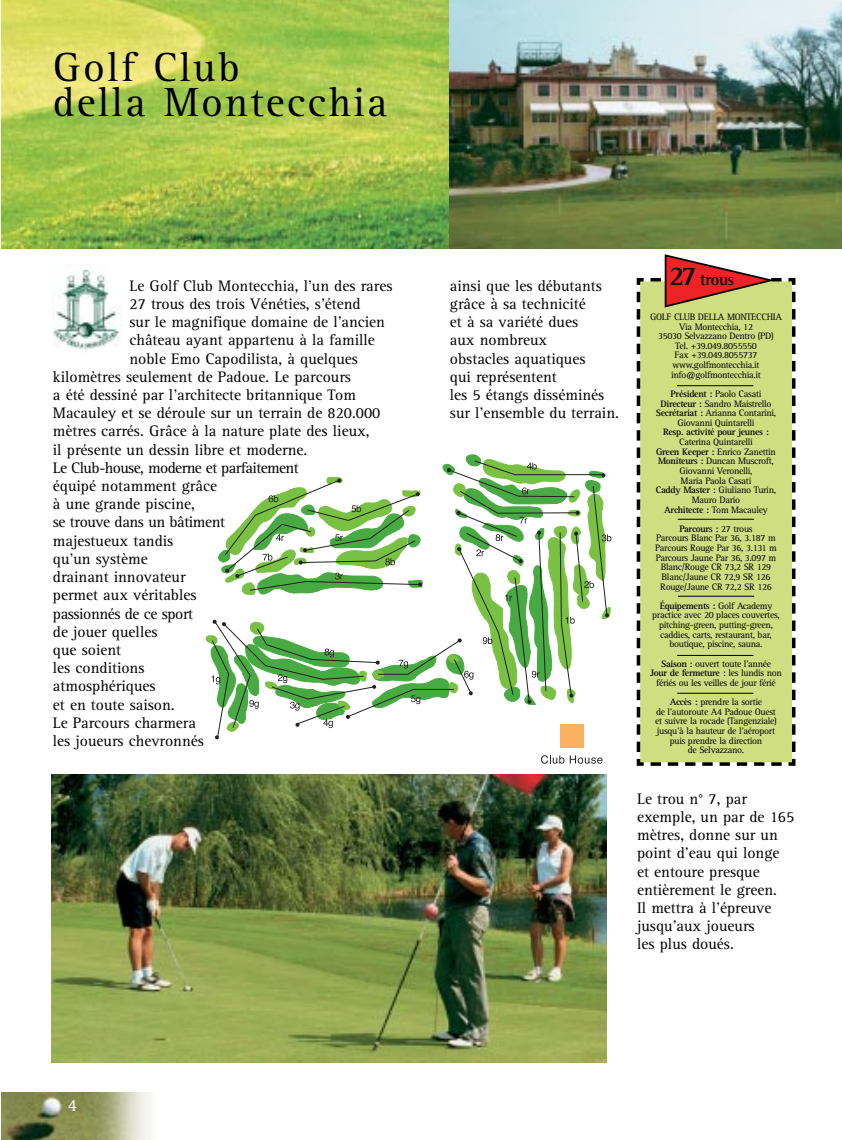
<style>
.page{position:relative;width:842px;height:1140px;background:#fff}
.page>*{position:absolute;margin:0;border:0;box-sizing:border-box;transform-origin:0 0}
.t1{font:42px/35px "Rotis Serif";letter-spacing:.05em;color:#000003}
.t2{font:17.5px "Rotis Serif";color:#fff}
.t3{font:700 16.45px "Rotis Semi Serif";letter-spacing:-.035em;color:#000003}
.t4{font:15.75px/18.2px "Rotis Serif";color:#000003}
.t5{font:15.75px "Rotis Serif";letter-spacing:-.025em;color:#000003}
.t6{font:15.75px "Rotis Serif";letter-spacing:-.035em;color:#000003}
.t7{font:9.62px/9.6px "Rotis Serif";letter-spacing:-.03em;color:#000003;text-align:center}
.t8{font:700 9.62px "Rotis Serif";letter-spacing:-.035em;color:#000003}
.s1{font-size:27.47px}
.s2{font-weight:700}
</style>
<div class="page">
<svg style="left:206px;top:454px;width:405px;height:309px"></svg>
<img style="left:448px;top:0;width:394px;height:248px">
<svg style="left:2px;top:0;width:446px;height:248px;background:#a8c550"></svg>
<img style="left:51px;top:774px;width:556px;height:288px">
<img style="left:52px;top:265px;width:68px;height:85px">
<img style="left:2px;top:1092px;width:150px;height:47px">
<svg style="left:637px;top:254px;width:158px;height:511px;background:#cad280"></svg>
<hr style="left:678px;top:518px;width:76px;height:1px;background:#000003">
<hr style="left:678px;top:595px;width:76px;height:1px;background:#000003">
<hr style="left:677px;top:655px;width:76px;height:1px;background:#000003">
<hr style="left:677px;top:692px;width:76px;height:1px;background:#000003">
<hr style="left:677px;top:385px;width:76px;height:1px;background:#000003">
<h1 class="t1" style="left:53px;top:53px;width:336px">Golf Club<br>della Montecchia</h1>
<h3 class="t4" style="left:129px;top:278px;width:264px">Le Golf Club Montecchia, l'un des rares</h3>
<h3 class="t4" style="left:129px;top:296px;width:233px">27 trous des trois Vénéties, s'étend</h3>
<h3 class="t4" style="left:129px;top:314px;width:257px">sur le magnifique domaine de l'ancien</h3>
<h3 class="t4" style="left:129px;top:332px;width:247px">château ayant appartenu à la famille</h3>
<h3 class="t4" style="left:129px;top:350px;width:230px">noble Emo Capodilista, à quelques</h3>
<h3 class="t4" style="left:53px;top:369px;width:300px">kilomètres seulement de Padoue. Le parcours</h3>
<h3 class="t4" style="left:53px;top:387px;width:304px">a été dessiné par l'architecte britannique Tom</h3>
<h3 class="t4" style="left:53px;top:405px;width:329px">Macauley et se déroule sur un terrain de 820.000</h3>
<h3 class="t4" style="left:53px;top:423px;width:318px">mètres carrés. Grâce à la nature plate des lieux,</h3>
<h3 class="t4" style="left:53px;top:441px;width:256px">il présente un dessin libre et moderne.</h3>
<h3 class="t6" style="left:53px;top:462px;width:247px">Le Club-house, moderne et parfaitement</h3>
<h3 class="t4" style="left:53px;top:478px;width:166px">équipé notamment grâce</h3>
<h3 class="t4" style="left:53px;top:496px;width:144px">à une grande piscine,</h3>
<h3 class="t5" style="left:53px;top:516px;width:174px">se trouve dans un bâtiment</h3>
<h3 class="t4" style="left:53px;top:532px;width:122px">majestueux tandis</h3>
<h3 class="t4" style="left:53px;top:551px;width:96px">qu'un système</h3>
<h3 class="t4" style="left:53px;top:569px;width:134px">drainant innovateur</h3>
<h3 class="t4" style="left:53px;top:587px;width:145px">permet aux véritables</h3>
<h3 class="t5" style="left:53px;top:607px;width:142px">passionnés de ce sport</h3>
<h3 class="t4" style="left:53px;top:623px;width:106px">de jouer quelles</h3>
<h3 class="t4" style="left:53px;top:642px;width:70px">que soient</h3>
<h3 class="t4" style="left:53px;top:660px;width:93px">les conditions</h3>
<h3 class="t4" style="left:53px;top:678px;width:104px">atmosphériques</h3>
<h3 class="t4" style="left:53px;top:696px;width:123px">et en toute saison.</h3>
<h3 class="t4" style="left:53px;top:714px;width:145px">Le Parcours charmera</h3>
<h3 class="t4" style="left:53px;top:733px;width:152px">les joueurs chevronnés</h3>
<h3 class="t4" style="left:450px;top:278px;width:170px">ainsi que les débutants grâce à sa technicité<br>et à sa variété dues<br>aux nombreux<br>obstacles aquatiques<br>qui représentent<br>les 5 étangs disséminés sur l'ensemble du terrain.</h3>
<h3 class="t3" style="left:669px;top:273px;width:66px"><span class="s1">27</span> trous</h3>
<p class="t7" style="left:650px;top:313px;width:133px">GOLF CLUB DELLA MONTECCHIA<br>Via Montecchia, 12<br>35030 Selvazzano Dentro (PD)<br>Tel. +39.049.8055550<br>Fax +39.049.8055737 www.golfmontecchia.it info@golfmontecchia.it</p>
<p class="t7" style="left:656px;top:390px;width:122px"><span class="s2">Président :</span> Paolo Casati<br><span class="s2">Directeur :</span> Sandro Maistrello<br><span class="s2">Secrétariat :</span> Arianna Contarini,<br>Giovanni Quintarelli</p>
<p class="t8" style="left:663px;top:428px;width:107px">Resp. activité pour jeunes :</p>
<p class="t7" style="left:656px;top:438px;width:122px">Caterina Quintarelli<br><span class="s2">Green Keeper :</span> Enrico Zanettin<br><span class="s2">Moniteurs :</span> Duncan Muscroft,<br>Giovanni Veronelli,<br>Maria Paola Casati<br><span class="s2">Caddy Master :</span> Giuliano Turin,<br>Mauro Dario<br><span class="s2">Architecte :</span> Tom Macauley</p>
<p class="t7" style="left:655px;top:524px;width:123px"><span class="s2">Parcours :</span> 27 trous<br>Parcours Blanc Par 36, 3.187 m<br>Parcours Rouge Par 36, 3.131 m<br>Parcours Jaune Par 36, 3.097 m<br>Blanc/Rouge CR 73,2 SR 129<br>Blanc/Jaune CR 72,9 SR 126<br>Rouge/Jaune CR 72,2 SR 126</p>
<p class="t7" style="left:652px;top:601px;width:129px"><span class="s2">Équipements :</span> Golf Academy practice avec 20 places couvertes, pitching-green, putting-green, caddies, carts, restaurant, bar, boutique, piscine, sauna.</p>
<p class="t7" style="left:650px;top:659px;width:133px"><span class="s2">Saison :</span> ouvert toute l'année<br><span class="s2">Jour de fermeture :</span> les lundis non fériés ou les veilles de jour férié</p>
<p class="t7" style="left:655px;top:698px;width:123px"><span class="s2">Accès :</span> prendre la sortie<br>de l'autoroute A4 Padoue Ouest et suivre la rocade (Tangenziale) jusqu'à la hauteur de l'aéroport puis prendre la direction<br>de Selvazzano.</p>
<h3 class="t4" style="left:637px;top:790px;width:159px">Le trou n° 7, par exemple, un par de 165 mètres, donne sur un point d'eau qui longe et entoure presque entièrement le green.<br>Il mettra à l'épreuve jusqu'aux joueurs<br>les plus doués.</h3>
<h2 class="t2" style="left:68px;top:1098px;width:11px">4</h2>
</div>
